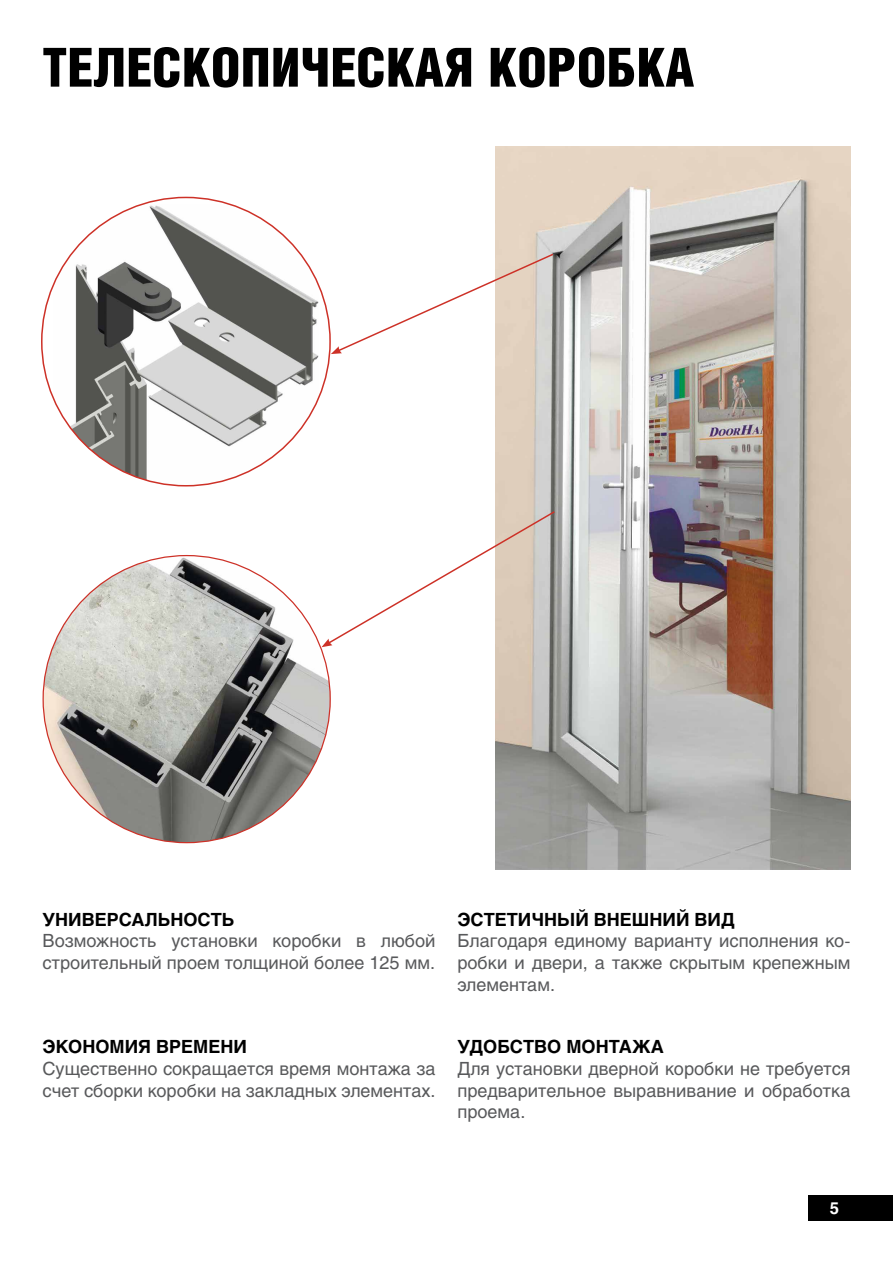
<style>
.page{position:relative;width:893px;height:1263px;background:#fff}
.page>*{position:absolute;margin:0;border:0;box-sizing:border-box;transform-origin:0 0}
.t1{font:900 54px "Helios Cond";color:#000}
.t2{font:18px/21.6px "Helios";color:#58595b}
.t3{font:700 18px "Helios";color:#000}
.t4{font:700 16.5px "Helios";color:#fff}
</style>
<div class="page">
<div style="left:808px;top:1195px;width:85px;height:26px;background:#000"></div>
<img style="left:495px;top:147px;width:355px;height:722px">
<svg style="left:331px;top:252px;width:224px;height:102px"></svg>
<img style="left:43px;top:556px;width:287px;height:287px;border-radius:144px">
<svg style="left:321px;top:510px;width:235px;height:137px"></svg>
<img style="left:53px;top:204px;width:265px;height:282px">
<h1 class="t1" style="left:43px;top:37px;width:653px">Телескопическая коробка</h1>
<p class="t3" style="left:43px;top:909px;width:193px">универсальность</p>
<p class="t2" style="left:43px;top:930px;width:395px">Возможность установки коробки в любой строительный проем толщиной более 125 мм.</p>
<p class="t3" style="left:43px;top:1036px;width:15px">ЭКОНОМИЯ</p>
<p class="t3" style="left:156px;top:1036px;width:92px">времени</p>
<p class="t2" style="left:43px;top:1057px;width:395px">Существенно сокращается время монтажа за счет сборки коробки на закладных элементах.</p>
<p class="t3" style="left:457px;top:909px;width:279px">Эстетичный внешний вид</p>
<p class="t2" style="left:457px;top:930px;width:395px;text-align:justify">Благодаря единому варианту исполнения ко&shy;робки и двери, а также скрытым крепежным элементам.</p>
<p class="t3" style="left:457px;top:1036px;width:208px">Удобство монтажа</p>
<p class="t2" style="left:457px;top:1057px;width:395px;text-align:justify">Для установки дверной коробки не требуется предварительное выравнивание и обработка проема.</p>
<p class="t4" style="left:830px;top:1199px;width:11px">5</p>
</div>
